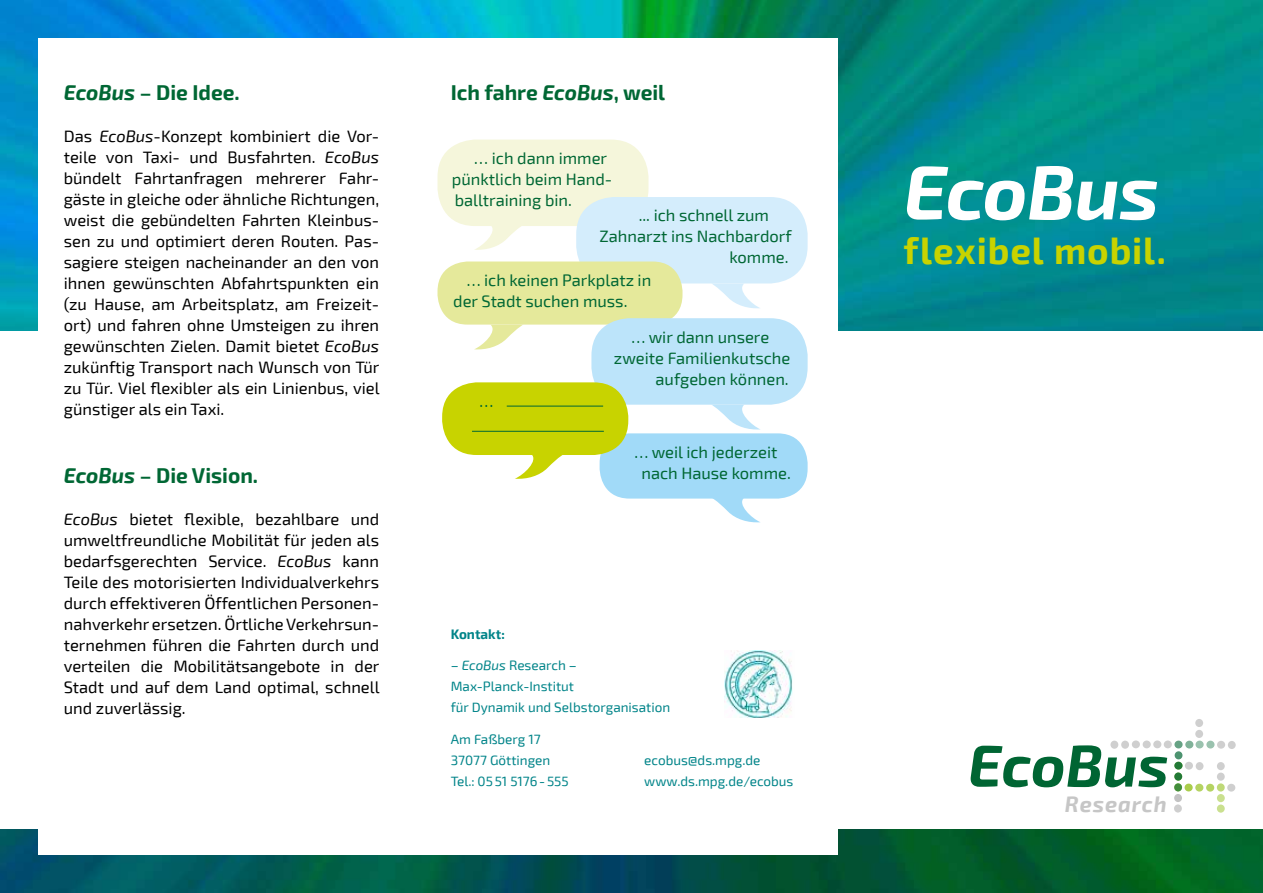
<style>
.page{position:relative;width:1263px;height:893px;background:#fff}
.page>*{position:absolute;margin:0;border:0;box-sizing:border-box;transform-origin:0 0}
.t1{font:italic 700 76.5px "Exo 2";letter-spacing:-.01em;color:#fff}
.t2{font:italic 700 59.1px "Exo 2";color:#006533}
.t3{font:700 36.75px "Exo 2";letter-spacing:.025em;color:#c8d300}
.t4{font:italic 700 21.6px "Exo 2";letter-spacing:.045em;color:#c6c6c6}
.t5{font:700 21px "Exo 2";color:#006734}
.t6{font:16.5px/21px "Exo 2";color:#000}
.t7{font:16.5px/21px "Exo 2";color:#006734}
.t8{font:13.5px/21px "Exo 2";color:#008489}
.t9{font:700 13.5px "Exo 2";color:#008489}
.s1{font-style:italic}
</style>
<div class="page">
<img style="left:0;top:0;width:1263px;height:893px">
<div style="left:0;top:332px;width:1263px;height:497px;background:#fff"></div>
<div style="left:1132px;top:740px;width:8px;height:8px;background:#cfcfcf;border-radius:50%"></div>
<div style="left:1143px;top:740px;width:8px;height:8px;background:#cfcfcf;border-radius:50%"></div>
<div style="left:1153px;top:740px;width:8px;height:8px;background:#cfcfcf;border-radius:50%"></div>
<div style="left:1164px;top:740px;width:8px;height:8px;background:#cfcfcf;border-radius:50%"></div>
<svg style="left:1174px;top:741px;width:8px;height:7px"></svg>
<div style="left:1185px;top:741px;width:8px;height:7px;background:#80b299;border-radius:50%"></div>
<div style="left:1195px;top:741px;width:9px;height:7px;background:#9ac2ae;border-radius:50%"></div>
<div style="left:1206px;top:741px;width:8px;height:7px;background:#9ac2ae;border-radius:50%"></div>
<div style="left:1185px;top:762px;width:8px;height:8px;background:#cfcfcf;border-radius:50%"></div>
<div style="left:1195px;top:730px;width:8px;height:8px;background:#cfcfcf;border-radius:50%"></div>
<svg style="left:1174px;top:751px;width:8px;height:8px"></svg>
<div style="left:1174px;top:794px;width:8px;height:8px;background:#c3c3c3;border-radius:50%"></div>
<div style="left:1174px;top:804px;width:8px;height:8px;background:#cfcfcf;border-radius:50%"></div>
<div style="left:1184px;top:784px;width:9px;height:7px;background:#aacd4b;border-radius:50%"></div>
<div style="left:1121px;top:741px;width:8px;height:8px;background:#cfcfcf;border-radius:50%"></div>
<div style="left:1217px;top:773px;width:8px;height:8px;background:#cfcfcf;border-radius:50%"></div>
<div style="left:1217px;top:783px;width:8px;height:8px;background:#bfd978;border-radius:50%"></div>
<div style="left:1217px;top:794px;width:8px;height:8px;background:#cae08f;border-radius:50%"></div>
<svg style="left:1217px;top:804px;width:8px;height:9px"></svg>
<div style="left:1195px;top:784px;width:8px;height:8px;background:#b5d362;border-radius:50%"></div>
<div style="left:1206px;top:784px;width:8px;height:8px;background:#b5d362;border-radius:50%"></div>
<div style="left:1227px;top:784px;width:8px;height:8px;background:#cfcfcf;border-radius:50%"></div>
<div style="left:1174px;top:762px;width:8px;height:8px;background:#227937;border-radius:50%"></div>
<svg style="left:1174px;top:772px;width:8px;height:9px"></svg>
<div style="left:1174px;top:783px;width:8px;height:8px;background:#438e3c;border-radius:50%"></div>
<div style="left:1110px;top:741px;width:8px;height:8px;background:#cfcfcf;border-radius:50%"></div>
<div style="left:1196px;top:762px;width:7px;height:8px;background:#cfcfcf;border-radius:50%"></div>
<div style="left:1217px;top:741px;width:8px;height:8px;background:#cfcfcf;border-radius:50%"></div>
<div style="left:1228px;top:741px;width:8px;height:8px;background:#cfcfcf;border-radius:50%"></div>
<div style="left:1217px;top:762px;width:8px;height:8px;background:#cfcfcf;border-radius:50%"></div>
<div style="left:1195px;top:719px;width:8px;height:8px;background:#cfcfcf;border-radius:50%"></div>
<div style="left:38px;top:38px;width:800px;height:817px;background:#fff"></div>
<div style="left:437px;top:140px;width:211px;height:86px;background:#f5f6db;border-radius:38px"></div>
<svg style="left:475px;top:226px;width:46px;height:24px"></svg>
<div style="left:576px;top:197px;width:232px;height:86px;background:#d4edfc;border-radius:38px"></div>
<svg style="left:711px;top:283px;width:50px;height:26px"></svg>
<div style="left:437px;top:261px;width:245px;height:64px;background:#e5e99b;border-radius:30px"></div>
<svg style="left:474px;top:325px;width:49px;height:25px"></svg>
<div style="left:591px;top:318px;width:217px;height:87px;background:#bce4fa;border-radius:38px"></div>
<svg style="left:712px;top:405px;width:48px;height:25px"></svg>
<div style="left:600px;top:433px;width:208px;height:66px;background:#a1daf8;border-radius:30px"></div>
<svg style="left:711px;top:498px;width:50px;height:25px"></svg>
<div style="left:442px;top:382px;width:186px;height:73px;background:#c8d300;border-radius:34px"></div>
<svg style="left:515px;top:455px;width:48px;height:24px"></svg>
<img style="left:724px;top:651px;width:69px;height:67px">
<hr style="left:507px;top:406px;width:96px;height:1px;background:#006734">
<hr style="left:472px;top:431px;width:132px;height:1px;background:#006734">
<p class="t5" style="left:64px;top:80px;width:177px"><span class="s1">EcoBus</span> – Die Idee.</p>
<p class="t6" style="left:64px;top:126px;width:317px">Das <span class="s1">EcoBus</span>-Konzept kombiniert die Vor&shy;teile von Taxi- und Busfahrten. <span class="s1">EcoBus </span>bündelt Fahrtanfragen mehrerer Fahr&shy;gäste in gleiche oder ähnliche Richtungen, weist die gebündelten Fahrten Kleinbus&shy;sen zu und optimiert deren Routen. Pas&shy;sagiere steigen nacheinander an den von ihnen gewünschten Abfahrtspunkten ein (zu Hause, am Arbeitsplatz, am Freizeit&shy;ort) und fahren ohne Umsteigen zu ihren gewünschten Zielen. Damit bietet <span class="s1">EcoBus </span>zukünftig Transport nach Wunsch von Tür zu Tür. Viel flexibler als ein Linienbus, viel günstiger als ein Taxi.</p>
<p class="t5" style="left:64px;top:463px;width:196px"><span class="s1">EcoBus</span> – Die Vision.</p>
<p class="t6" style="left:64px;top:509px;width:317px;text-align:justify"><span class="s1">EcoBus</span> bietet flexible, bezahlbare und umweltfreundliche Mobilität für jeden als bedarfsgerechten Service. <span class="s1">EcoBus</span> kann Teile des motorisierten Individualverkehrs durch effektiveren Öffentlichen Personen&shy;nahverkehr ersetzen. Örtliche Verkehrsun&shy;ternehmen führen die Fahrten durch und verteilen die Mobilitätsangebote in der Stadt und auf dem Land optimal, schnell und zuverlässig.</p>
<p class="t5" style="left:451px;top:80px;width:216px">Ich fahre <span class="s1">EcoBus</span>, weil</p>
<p class="t7" style="left:452px;top:148px;width:162px;text-indent:23px">… ich dann immer pünktlich beim Hand&shy;balltraining bin.</p>
<p class="t7" style="left:639px;top:205px;width:132px">... ich schnell zum</p>
<p class="t7" style="left:599px;top:226px;width:194px">Zahnarzt ins Nachbardorf</p>
<p class="t7" style="left:729px;top:247px;width:61px">komme.</p>
<p class="t7" style="left:453px;top:270px;width:200px;text-indent:13px">… ich keinen Parkplatz in der Stadt suchen muss.</p>
<p class="t7" style="left:631px;top:327px;width:139px">… wir dann unsere</p>
<p class="t7" style="left:614px;top:348px;width:178px">zweite Familienkutsche</p>
<p class="t7" style="left:656px;top:369px;width:135px">aufgeben können.</p>
<p class="t7" style="left:480px;top:391px;width:15px">…</p>
<p class="t7" style="left:641px;top:442px;width:151px;text-indent:-7px">… weil ich jederzeit nach Hause komme.</p>
<p class="t9" style="left:451px;top:626px;width:56px">Kontakt:</p>
<p class="t8" style="left:451px;top:655px;width:221px">– <span class="s1">EcoBus</span> Research –<br>Max-Planck-Institut<br>für Dynamik und Selbstorganisation</p>
<p class="t8" style="left:451px;top:729px;width:119px">Am Faßberg 17<br>37077 Göttingen<br>Tel.: 0551 5176-555</p>
<p class="t8" style="left:644px;top:750px;width:151px">ecobus@ds.mpg.de www.ds.mpg.de/ecobus</p>
<h1 class="t1" style="left:904px;top:147px;width:257px">EcoBus</h1>
<h3 class="t3" style="left:904px;top:229px;width:264px">flexibel mobil.</h3>
<h2 class="t2" style="left:968px;top:730px;width:202px">EcoBus</h2>
<h3 class="t4" style="left:1065px;top:791px;width:103px">Research</h3>
</div>
